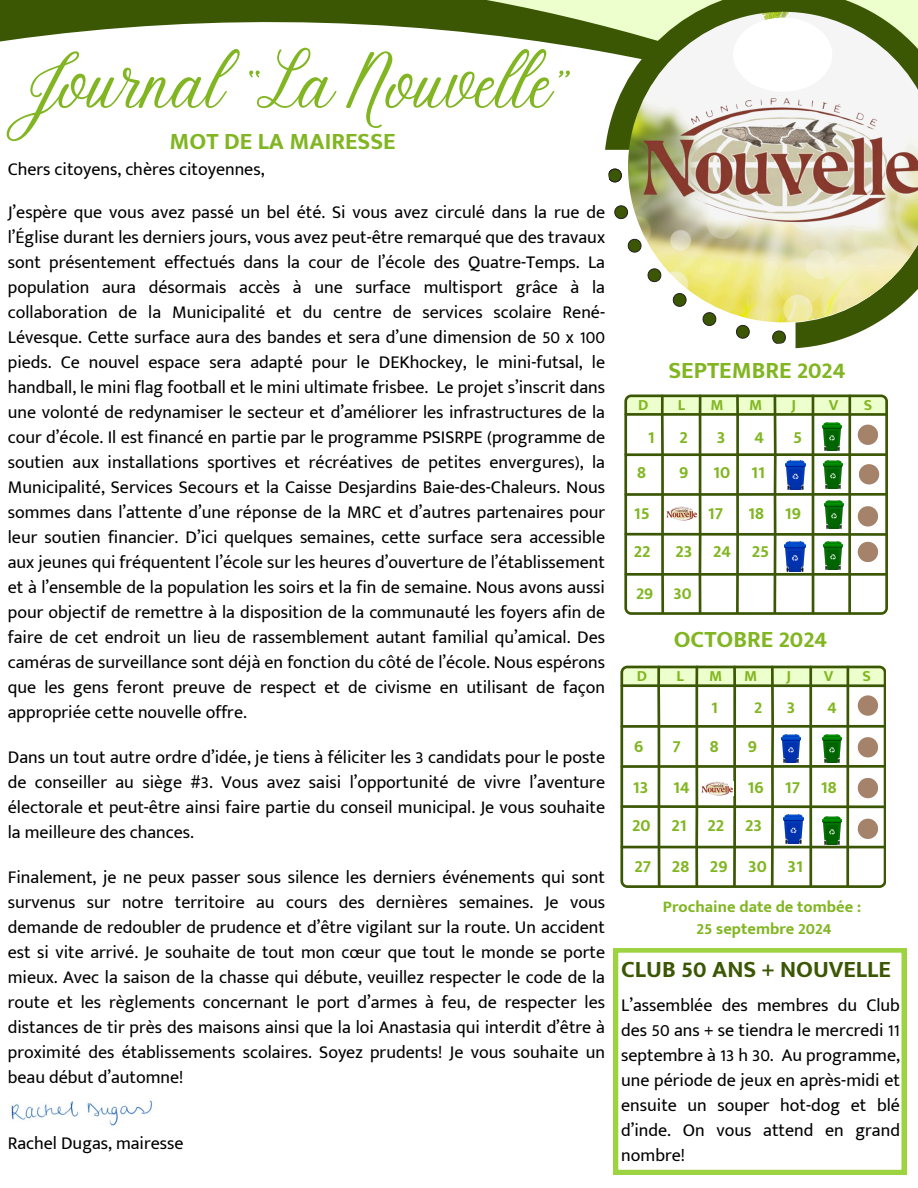
<style>
.page{position:relative;width:918px;height:1188px;background:#fff}
.page>*{position:absolute;margin:0;border:0;box-sizing:border-box;transform-origin:0 0}
.t1{font:82.5px "Stoic";color:#81b622}
.t2{font:700 24px "Mukta Mahee";color:#81b622}
.t3{font:700 24px "Mukta Mahee";color:#3b5704}
.t4{font:18px/25px "Mukta Mahee";color:#000;text-align:justify}
.t5{font:700 18px "Mukta Mahee";color:#81b622}
.t6{font:700 17.55px "Mukta Mahee";color:#81b622}
.t7{font:700 16.5px/22.5px "Mukta Mahee";color:#81b622;text-align:center}
.t8{font:700 15.75px "Mukta Mahee";color:#81b622}
</style>
<div class="page">
<svg style="left:0;top:0;width:605px;height:53px;fill:#3b5704"></svg>
<svg style="left:605px;top:0;width:313px;height:348px"></svg>
<img style="left:628px;top:12px;width:290px;height:310px">
<svg style="left:624px;top:395px;width:264px;height:220px"></svg>
<img style="left:823px;top:460px;width:19px;height:28px">
<svg style="left:620px;top:666px;width:266px;height:222px"></svg>
<img style="left:666px;top:506px;width:32px;height:15px">
<img style="left:786px;top:460px;width:20px;height:30px">
<div style="left:859px;top:464px;width:20px;height:20px;background:#a5826a;border-radius:50%"></div>
<img style="left:782px;top:735px;width:19px;height:28px">
<div style="left:858px;top:695px;width:20px;height:21px;background:#a5826a;border-radius:50%"></div>
<img style="left:702px;top:781px;width:31px;height:15px">
<img style="left:785px;top:542px;width:20px;height:29px">
<img style="left:823px;top:542px;width:19px;height:28px">
<img style="left:783px;top:814px;width:21px;height:30px">
<img style="left:11px;top:1100px;width:142px;height:27px">
<div style="left:858px;top:737px;width:20px;height:20px;background:#a5826a;border-radius:50%"></div>
<img style="left:822px;top:735px;width:19px;height:28px">
<div style="left:858px;top:778px;width:20px;height:20px;background:#a5826a;border-radius:50%"></div>
<img style="left:822px;top:816px;width:19px;height:29px">
<div style="left:858px;top:819px;width:20px;height:20px;background:#a5826a;border-radius:50%"></div>
<div style="left:733px;top:18px;width:99px;height:74px;background:#fff;border-radius:50%"></div>
<img style="left:822px;top:422px;width:19px;height:28px">
<div style="left:858px;top:425px;width:20px;height:20px;background:#a5826a;border-radius:50%"></div>
<div style="left:858px;top:506px;width:20px;height:21px;background:#a5826a;border-radius:50%"></div>
<div style="left:858px;top:542px;width:20px;height:20px;background:#a5826a;border-radius:50%"></div>
<img style="left:824px;top:500px;width:19px;height:29px">
<svg style="left:614px;top:948px;width:292px;height:226px"></svg>
<h3 class="t1" style="left:19px;top:42px;width:550px">Journal “La Nouvel e”</h3>
<h3 class="t2" style="left:170px;top:126px;width:228px">MOT DE LA MAIRESSE</h3>
<h2 class="t4" style="left:8px;top:156px;width:258px">Chers citoyens, chères citoyennes,</h2>
<p class="t4" style="left:8px;top:199px;width:599px">J’espère que vous avez passé un bel été. Si vous avez circulé dans la rue de l’Église durant les derniers jours, vous avez peut-être remarqué que des travaux sont présentement effectués dans la cour de l’école des Quatre-Temps. La population aura désormais accès à une surface multisport grâce à la collaboration de la Municipalité et du centre de services scolaire René-Lévesque. Cette surface aura des bandes et sera d’une dimension de 50 x 100 pieds. Ce nouvel espace sera adapté pour le DEKhockey, le mini-futsal, le handball, le mini flag football et le mini ultimate frisbee. Le projet s’inscrit dans une volonté de redynamiser le secteur et d’améliorer les infrastructures de la cour d’école. Il est financé en partie par le programme PSISRPE (programme de soutien aux installations sportives et récréatives de petites envergures), la Municipalité, Services Secours et la Caisse Desjardins Baie-des-Chaleurs. Nous sommes dans l’attente d’une réponse de la MRC et d’autres partenaires pour leur soutien financier. D’ici quelques semaines, cette surface sera accessible aux jeunes qui fréquentent l’école sur les heures d’ouverture de l’établissement et à l’ensemble de la population les soirs et la fin de semaine. Nous avons aussi pour objectif de remettre à la disposition de la communauté les foyers afin de faire de cet endroit un lieu de rassemblement autant familial qu’amical. Des caméras de surveillance sont déjà en fonction du côté de l’école. Nous espérons que les gens feront preuve de respect et de civisme en utilisant de façon appropriée cette nouvelle offre.</p>
<p class="t4" style="left:8px;top:744px;width:599px">Dans un tout autre ordre d’idée, je tiens à féliciter les 3 candidats pour le poste de conseiller au siège #3. Vous avez saisi l’opportunité de vivre l’aventure électorale et peut-être ainsi faire partie du conseil municipal. Je vous souhaite la meilleure des chances.</p>
<p class="t4" style="left:8px;top:864px;width:599px">Finalement, je ne peux passer sous silence les derniers événements qui sont survenus sur notre territoire au cours des dernières semaines. Je vous demande de redoubler de prudence et d’être vigilant sur la route. Un accident est si vite arrivé. Je souhaite de tout mon cœur que tout le monde se porte mieux. Avec la saison de la chasse qui débute, veuillez respecter le code de la route et les règlements concernant le port d’armes à feu, de respecter les distances de tir près des maisons ainsi que la loi Anastasia qui interdit d’être à proximité des établissements scolaires. Soyez prudents! Je vous souhaite un beau début d’automne!</p>
<h3 class="t4" style="left:8px;top:1130px;width:177px">Rachel Dugas, mairesse</h3>
<p class="t2" style="left:668px;top:356px;width:179px">SEPTEMBRE 2024</p>
<p class="t8" style="left:638px;top:395px;width:12px">D</p>
<p class="t8" style="left:678px;top:395px;width:9px">L</p>
<p class="t8" style="left:711px;top:395px;width:15px">M</p>
<p class="t8" style="left:749px;top:395px;width:15px">M</p>
<p class="t8" style="left:791px;top:395px;width:6px">J</p>
<p class="t8" style="left:829px;top:395px;width:11px">V</p>
<p class="t8" style="left:864px;top:395px;width:10px">S</p>
<p class="t5" style="left:648px;top:427px;width:9px">1</p>
<p class="t5" style="left:680px;top:427px;width:10px">2</p>
<p class="t5" style="left:717px;top:427px;width:10px">3</p>
<p class="t5" style="left:755px;top:427px;width:11px">4</p>
<p class="t5" style="left:793px;top:427px;width:11px">5</p>
<p class="t5" style="left:637px;top:461px;width:10px">8</p>
<p class="t5" style="left:679px;top:461px;width:11px">9</p>
<p class="t5" style="left:713px;top:461px;width:53px">10 11</p>
<p class="t5" style="left:634px;top:502px;width:18px">15</p>
<p class="t5" style="left:708px;top:502px;width:17px">17</p>
<p class="t5" style="left:748px;top:502px;width:54px">18 19</p>
<p class="t5" style="left:634px;top:540px;width:18px">22</p>
<p class="t5" style="left:675px;top:540px;width:95px">23 24 25</p>
<p class="t6" style="left:636px;top:582px;width:57px">29 30</p>
<h2 class="t2" style="left:674px;top:624px;width:155px">OCTOBRE 2024</h2>
<h3 class="t8" style="left:637px;top:666px;width:12px">D</h3>
<h3 class="t8" style="left:676px;top:666px;width:9px">L</h3>
<h3 class="t8" style="left:709px;top:666px;width:15px">M</h3>
<h3 class="t8" style="left:744px;top:666px;width:15px">M</h3>
<h3 class="t8" style="left:786px;top:666px;width:6px">J</h3>
<h3 class="t8" style="left:824px;top:666px;width:11px">V</h3>
<p class="t8" style="left:863px;top:666px;width:10px">S</p>
<p class="t6" style="left:711px;top:697px;width:8px">1</p>
<p class="t6" style="left:754px;top:697px;width:10px">2</p>
<p class="t6" style="left:787px;top:697px;width:10px">3</p>
<p class="t6" style="left:827px;top:697px;width:11px">4</p>
<h2 class="t5" style="left:634px;top:735px;width:11px">6</h2>
<h2 class="t5" style="left:672px;top:735px;width:10px">7</h2>
<h2 class="t5" style="left:710px;top:735px;width:10px">8</h2>
<h2 class="t5" style="left:748px;top:735px;width:11px">9</h2>
<p class="t5" style="left:633px;top:776px;width:17px">13</p>
<p class="t5" style="left:673px;top:776px;width:18px">14</p>
<p class="t5" style="left:748px;top:776px;width:91px">16 17 18</p>
<h3 class="t5" style="left:632px;top:815px;width:131px">20 21 22 23</h3>
<p class="t5" style="left:634px;top:855px;width:170px">27 28 29 30 31</p>
<h3 class="t7" style="left:663px;top:895px;width:200px">Prochaine date de tombée :<br>25 septembre 2024</h3>
<h3 class="t3" style="left:621px;top:955px;width:271px">CLUB 50 ANS + NOUVELLE</h3>
<p class="t4" style="left:621px;top:992px;width:280px">L’assemblée des membres du Club des 50 ans + se tiendra le mercredi 11 septembre à 13 h 30. Au programme, une période de jeux en après-midi et ensuite un souper hot-dog et blé d’inde. On vous attend en grand nombre!</p>
</div>
